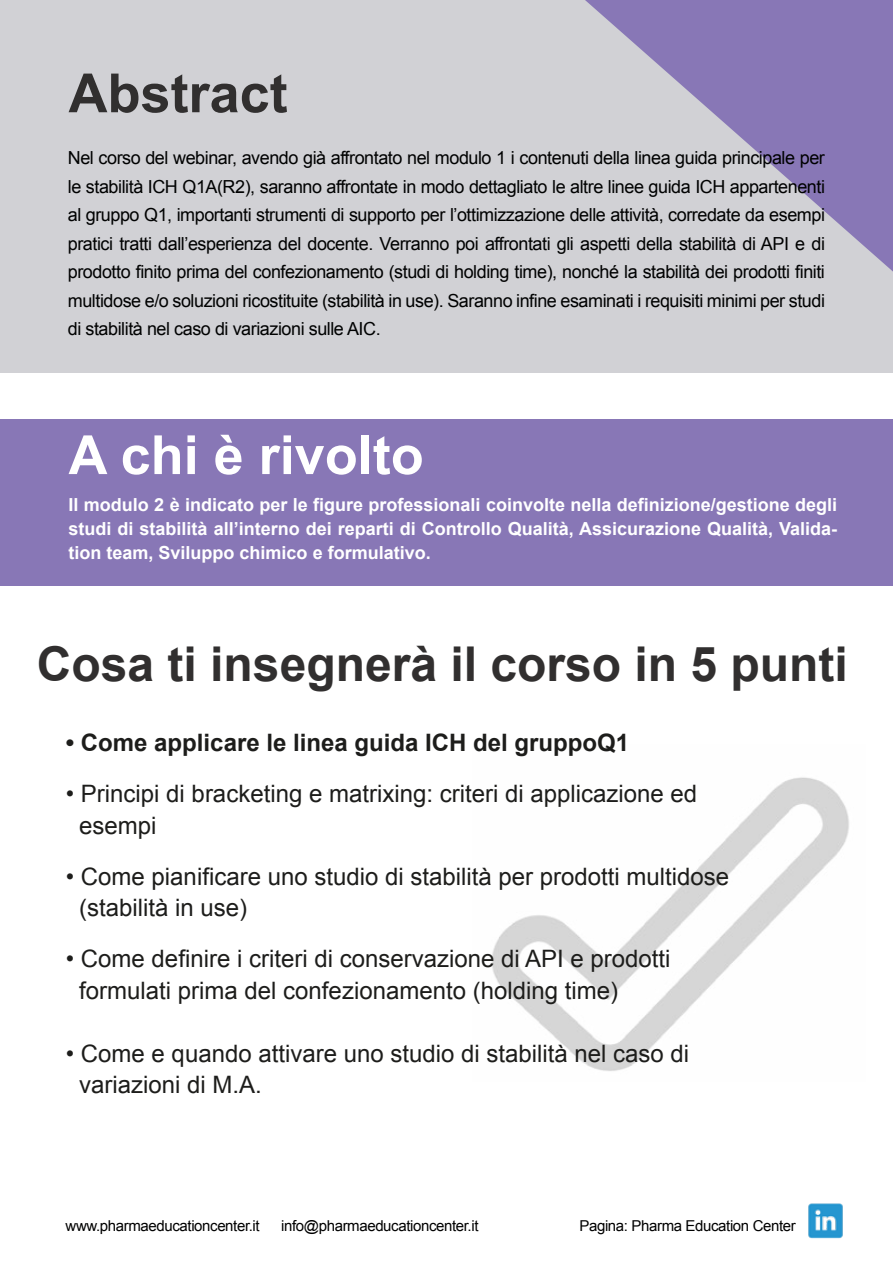
<style>
.page{position:relative;width:893px;height:1263px;background:#fff}
.page>*{position:absolute;margin:0;border:0;box-sizing:border-box;transform-origin:0 0}
.t1{font:700 54px "Arial";color:#fff}
.t2{font:700 54px "Arial";color:#312f2f}
.t3{font:700 48px "Arial";color:#312f2f}
.t4{font:24px/31.5px "Arial";color:#1d1d1b}
.t5{font:700 24px "Arial";color:#1d1d1b}
.t6{font:18px/28.5px "Arial";letter-spacing:-.025em;color:#000101;text-align:justify}
.t7{font:700 18px/24px "Arial";color:#fff;text-align:justify}
.t8{font:15px "Arial";letter-spacing:-.025em;color:#000101}
</style>
<div class="page">
<img style="left:491px;top:777px;width:358px;height:294px">
<div style="left:0;top:0;width:893px;height:372px;background:#d1d1d5"></div>
<svg style="left:585px;top:0;width:308px;height:272px"></svg>
<div style="left:0;top:419px;width:893px;height:167px;background:#8877b6"></div>
<img style="left:808px;top:1203px;width:35px;height:36px">
<h1 class="t2" style="left:69px;top:58px;width:221px">Abstract</h1>
<p class="t6" style="left:68px;top:144px;width:759px">Nel corso del webinar, avendo già affrontato nel modulo 1 i contenuti della linea guida principale per le stabilità ICH Q1A(R2), saranno affrontate in modo dettagliato le altre linee guida ICH appartenenti al gruppo Q1, importanti strumenti di supporto per l’ottimizzazione delle attività, corredate da esempi pratici tratti dall’esperienza del docente. Verranno poi affrontati gli aspetti della stabilità di API e di prodotto finito prima del confezionamento (studi di holding time), nonché la stabilità dei prodotti finiti multidose e/o soluzioni ricostituite (stabilità in use). Saranno infine esaminati i requisiti minimi per studi di stabilità nel caso di variazioni sulle AIC.</p>
<h1 class="t1" style="left:69px;top:419px;width:357px">A chi è rivolto</h1>
<p class="t7" style="left:69px;top:493px;width:770px">Il modulo 2 è indicato per le figure professionali coinvolte nella definizione/gestione degli studi di stabilità all’interno dei reparti di Controllo Qualità, Assicurazione Qualità, Valida&shy;tion team, Sviluppo chimico e formulativo.</p>
<h2 class="t3" style="left:37px;top:632px;width:812px">Cosa ti insegnerà il corso in 5 punti</h2>
<h3 class="t5" style="left:66px;top:727px;width:565px">• Come applicare le linea guida ICH del gruppoQ1</h3>
<h3 class="t4" style="left:79px;top:778px;width:619px;text-indent:-13px">• Principi di bracketing e matrixing: criteri di applicazione ed esempi</h3>
<h3 class="t4" style="left:79px;top:861px;width:651px;text-indent:-13px">• Come pianificare uno studio di stabilità per prodotti multidose (stabilità in use)</h3>
<h3 class="t4" style="left:79px;top:943px;width:593px;text-indent:-13px">• Come definire i criteri di conservazione di API e prodotti formulati prima del confezionamento (holding time)</h3>
<h3 class="t4" style="left:79px;top:1038px;width:612px;text-indent:-13px">• Come e quando attivare uno studio di stabilità nel caso di variazioni di M.A.</h3>
<p class="t8" style="left:66px;top:1216px;width:196px">www.pharmaeducationcenter.it</p>
<p class="t8" style="left:281px;top:1216px;width:199px">info@pharmaeducationcenter.it</p>
<p class="t8" style="left:579px;top:1216px;width:218px">Pagina: Pharma Education Center</p>
</div>
